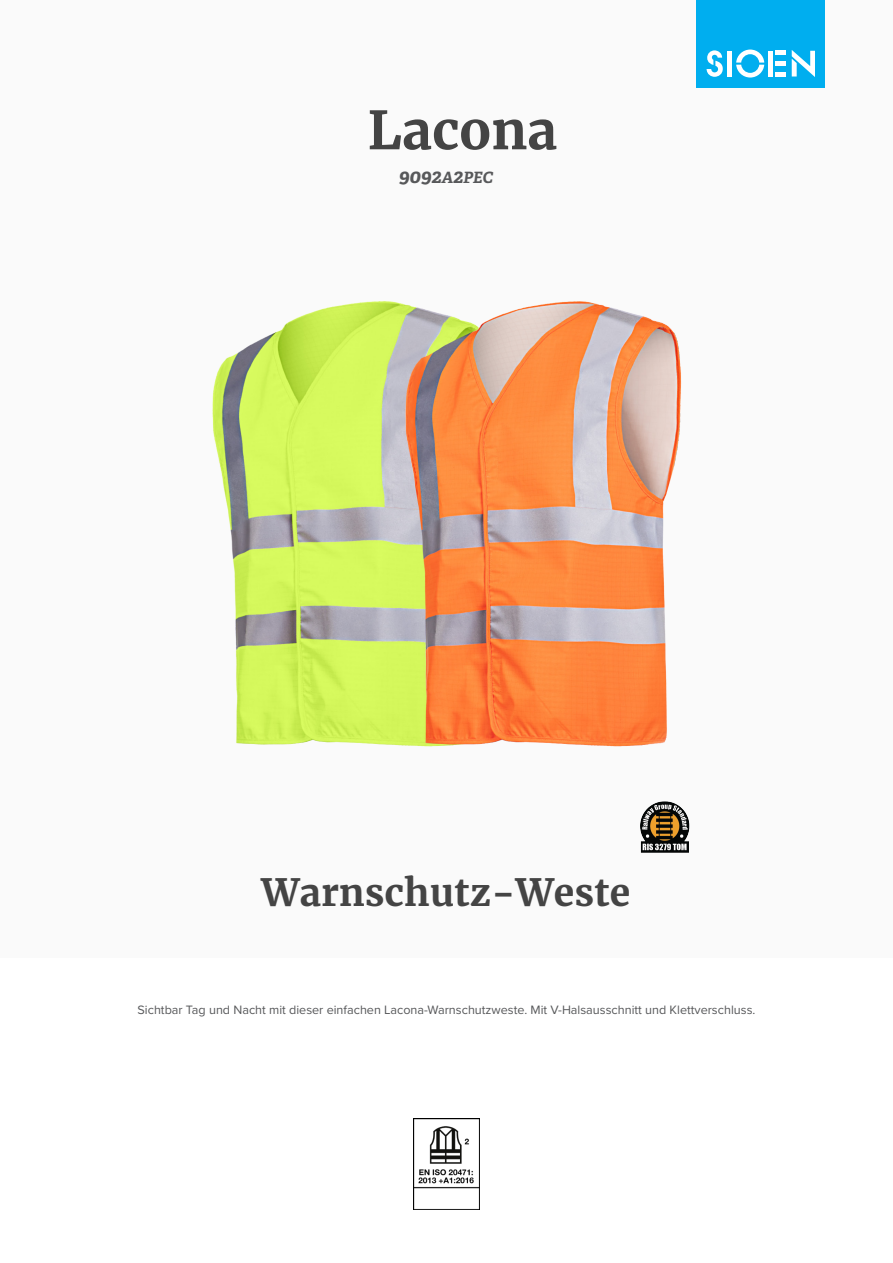
<style>
.page{position:relative;width:893px;height:1263px;background:#fff}
.page>*{position:absolute;margin:0;border:0;box-sizing:border-box;transform-origin:0 0}
.product_name{font:700 52.5px "Merriweather";color:#444}
.product_h2{font:700 37.5px "Merriweather";color:#444}
.product_ref{font:italic 700 19.5px "Adelle";color:#57585a}
.product_description{font:12.6px "Proxima Nova";color:#57585a}
.s1{font-size:15.6px}
</style>
<div class="page">
<div style="left:0;top:0;width:893px;height:957px;background:#fafafa"></div>
<div style="left:697px;top:0;width:128px;height:88px;background:#00aeef"></div>
<svg style="left:707px;top:50px;width:16px;height:27px"></svg>
<svg style="left:736px;top:50px;width:28px;height:28px"></svg>
<div style="left:727px;top:51px;width:5px;height:26px;background:#fff"></div>
<div style="left:768px;top:51px;width:5px;height:26px;background:#fff"></div>
<div style="left:775px;top:72px;width:11px;height:5px;background:#fff"></div>
<div style="left:775px;top:61px;width:11px;height:5px;background:#fff"></div>
<hr style="left:775px;top:51px;width:11px;height:4px;background:#fff">
<svg style="left:792px;top:50px;width:23px;height:27px"></svg>
<img style="left:413px;top:1118px;width:67px;height:92px">
<img style="left:212px;top:317px;width:86px;height:428px">
<img style="left:298px;top:301px;width:392px;height:552px">
<p class="product_name" style="left:368px;top:97px;width:191px">Lacona</p>
<p class="product_ref" style="left:399px;top:164px;width:96px">9092<span class="s1">A</span>2<span class="s1">PEC</span></p>
<p class="product_h2" style="left:262px;top:868px;width:370px">Warnschutz-Weste</p>
<p class="product_description" style="left:138px;top:1000px;width:619px">Sichtbar Tag und Nacht mit dieser einfachen Lacona-Warnschutzweste. Mit V-Halsausschnitt und Klettverschluss.</p>
</div>
